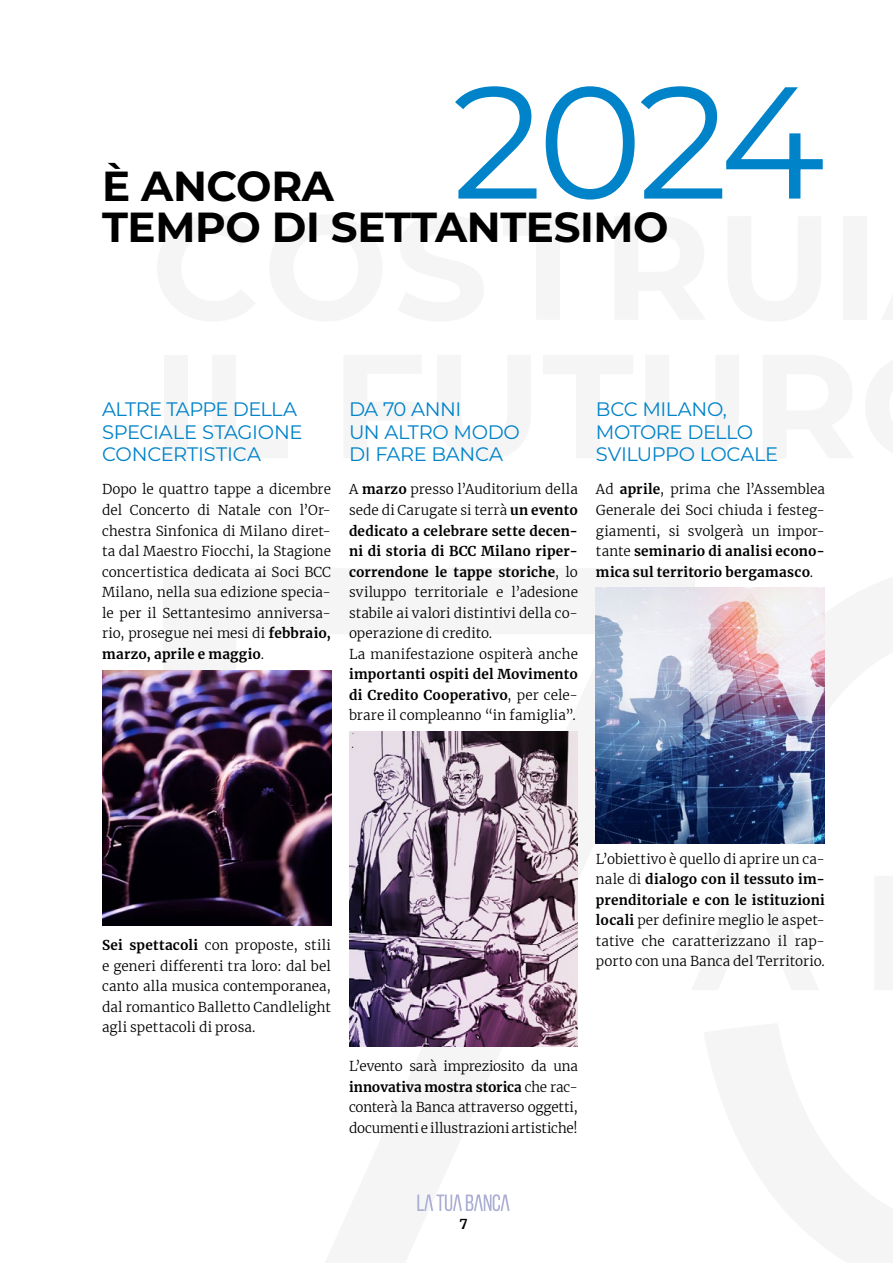
<style>
.page{position:relative;width:893px;height:1263px;background:#fff}
.page>*{position:absolute;margin:0;border:0;box-sizing:border-box;transform-origin:0 0}
.t1{font:159px "Montserrat";color:#0083c9}
.t2{font:700 42px/40.5px "Montserrat";letter-spacing:-.01em;color:#000}
.t3{font:19.5px/22.5px "Montserrat";letter-spacing:-.02em;color:#0083c9}
.t4{font:300 13.5px/20.5px "Merriweather";letter-spacing:.005em;color:#000;text-align:justify}
.t5{font:700 13.5px/20.5px "Merriweather";letter-spacing:.015em;color:#000;text-align:justify}
.s1{font-weight:700}
.s2{font-weight:300}
</style>
<div class="page">
<div style="left:842px;top:216px;width:24px;height:104px;background:#f5f5f5"></div>
<div style="left:164px;top:355px;width:24px;height:103px;background:#f5f5f5"></div>
<img style="left:102px;top:670px;width:229px;height:255px">
<img style="left:349px;top:732px;width:229px;height:314px">
<img style="left:596px;top:588px;width:229px;height:255px">
<svg style="left:417px;top:1194px;width:93px;height:17px"></svg>
<h1 class="t1" style="left:452px;top:36px;width:374px">2024</h1>
<h2 class="t2" style="left:102px;top:165px;width:568px">È ANCORA<br>TEMPO DI SETTANTESIMO</h2>
<h3 class="t3" style="left:102px;top:397px;width:202px">ALTRE TAPPE DELLA<br>SPECIALE STAGIONE<br>CONCERTISTICA</h3>
<p class="t4" style="left:102px;top:479px;width:230px">Dopo le quattro tappe a dicembre del Concerto di Natale con l’Or&shy;chestra Sinfonica di Milano diret&shy;ta dal Maestro Fiocchi, la Stagione concertistica dedicata ai Soci BCC Milano, nella sua edizione specia&shy;le per il Settantesimo anniversa&shy;rio, prosegue nei mesi di <span class="s1">febbraio, marzo, aprile e maggio</span>.</p>
<h3 class="t3" style="left:349px;top:397px;width:172px">DA 70 ANNI<br>UN ALTRO MODO<br>DI FARE BANCA</h3>
<p class="t4" style="left:349px;top:479px;width:230px;text-align:left">A <span class="s1">marzo</span> presso l’Auditorium della sede di Carugate si terrà <span class="s1">un evento dedicato a celebrare sette decen&shy;ni di storia di BCC Milano riper&shy;correndone le tappe storiche</span>, lo sviluppo territoriale e l’adesione stabile ai valori distintivi della co&shy;operazione di credito.<br>La manifestazione ospiterà anche</p>
<p class="t5" style="left:349px;top:664px;width:230px">importanti ospiti del Movimento di Credito Cooperativo<span class="s2">, per cele&shy;brare il compleanno “in famiglia”.</span></p>
<h3 class="t3" style="left:596px;top:397px;width:184px">BCC MILANO,<br>MOTORE DELLO<br>SVILUPPO LOCALE</h3>
<p class="t4" style="left:596px;top:479px;width:230px">Ad <span class="s1">aprile</span>, prima che l’Assemblea Generale dei Soci chiuda i festeg&shy;giamenti, si svolgerà un impor&shy;tante <span class="s1">seminario di analisi econo&shy;mica sul territorio bergamasco</span>.</p>
<p class="t4" style="left:102px;top:934px;width:230px"><span class="s1">Sei spettacoli</span> con proposte, stili e generi differenti tra loro: dal bel canto alla musica contemporanea, dal romantico Balletto Candlelight agli spettacoli di prosa.</p>
<p class="t4" style="left:349px;top:1056px;width:230px">L’evento sarà impreziosito da una <span class="s1">innovativa mostra storica</span> che rac&shy;conterà la Banca attraverso oggetti, documenti e illustrazioni artistiche!</p>
<p class="t4" style="left:596px;top:848px;width:230px">L’obiettivo è quello di aprire un ca&shy;nale di <span class="s1">dialogo con il tessuto im&shy;prenditoriale e con le istituzioni locali</span> per definire meglio le aspet&shy;tative che caratterizzano il rap&shy;porto con una Banca del Territorio.</p>
<p class="t5" style="left:459px;top:1213px;width:10px">7</p>
</div>
